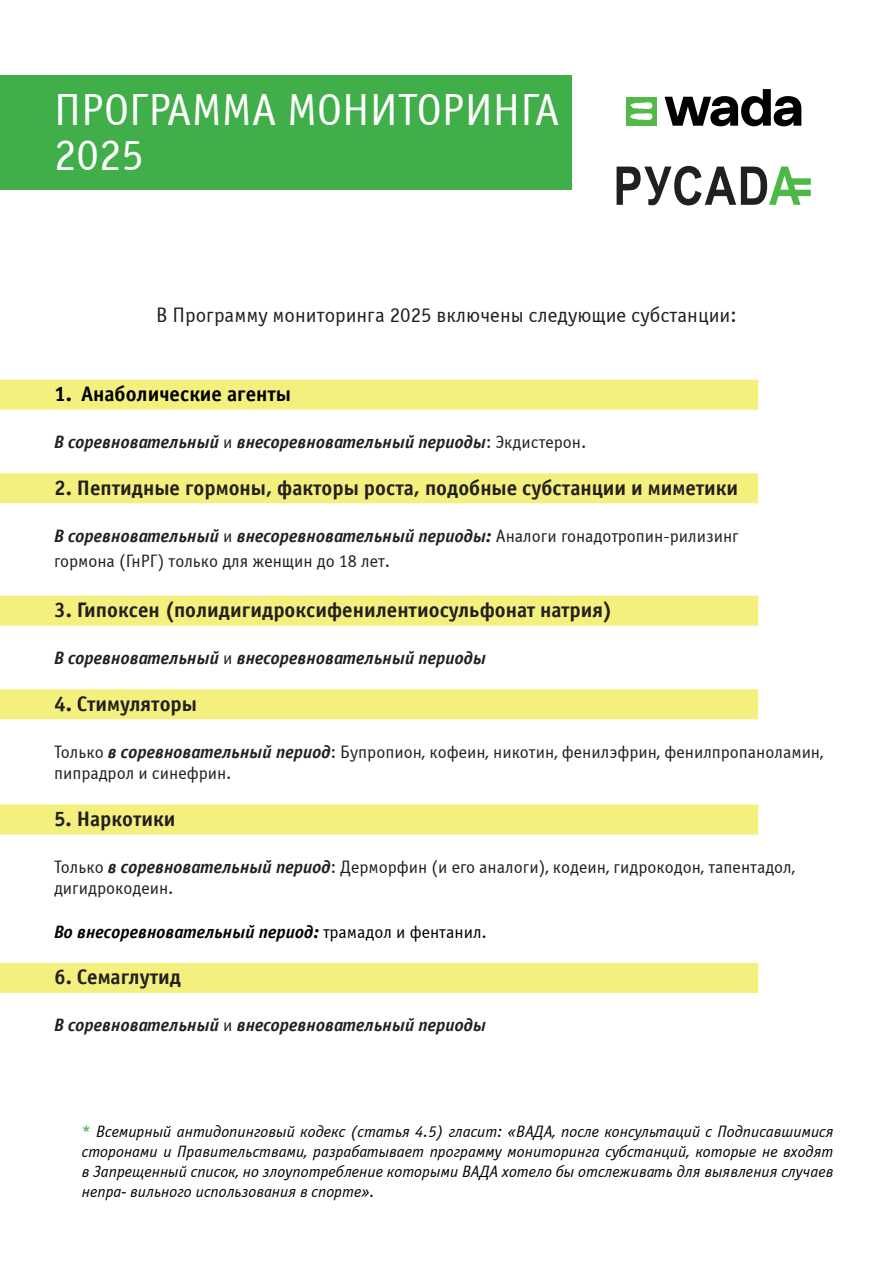
<style>
.page{position:relative;width:893px;height:1263px;background:#fff}
.page>*{position:absolute;margin:0;border:0;box-sizing:border-box;transform-origin:0 0}
.t1{font:45px "Officina Sans Win C";color:#fff}
.Блоки{font:700 21px "Officina Sans Win C";color:#231f20}
.t2{font:21px "Officina Sans Win C";color:#231f20}
.t3{font:700 21px "Officina Sans Win C";color:#000}
.Блоки-2{font:18px/21.6px "Officina Sans Win C";color:#231f20}
.Блоки-3{font:italic 700 18px "Officina Sans Win C";color:#231f20}
.t4{font:italic 700 18px "Officina Sans Win C";color:#000}
.t5{font:italic 16.5px/19.8px "Officina Sans Win C";color:#000;text-align:justify}
.s1{font-weight:400;font-style:normal}
.s2{font-weight:700;font-style:italic}
.s3{font-weight:700;font-style:normal;color:#4db95a}
</style>
<div class="page">
<div style="left:0;top:75px;width:571px;height:115px;background:#40ae49"></div>
<div style="left:0;top:380px;width:758px;height:30px;background:#f4f07d"></div>
<div style="left:0;top:473px;width:758px;height:30px;background:#f4f07d"></div>
<div style="left:0;top:596px;width:758px;height:30px;background:#f4f07d"></div>
<div style="left:0;top:689px;width:758px;height:30px;background:#f4f07d"></div>
<div style="left:0;top:804px;width:758px;height:30px;background:#f4f07d"></div>
<div style="left:0;top:963px;width:758px;height:30px;background:#f4f07d"></div>
<svg style="left:617px;top:166px;width:194px;height:39px"></svg>
<svg style="left:665px;top:89px;width:136px;height:37px"></svg>
<div style="left:626px;top:97px;width:31px;height:29px;background:#54ba47"></div>
<svg style="left:630px;top:102px;width:22px;height:18px"></svg>
<p class="t1" style="left:60px;top:73px;width:507px">ПРОГРАММА МОНИТОРИНГА</p>
<p class="t1" style="left:60px;top:118px;width:91px">2022</p>
<p class="t1" style="left:54px;top:86px;width:507px">ПРОГРАММА МОНИТОРИНГА</p>
<p class="t1" style="left:54px;top:131px;width:91px">2025</p>
<p class="t2" style="left:156px;top:304px;width:582px">В Программу мониторинга 2025 включены следующие субстанции:</p>
<p class="t3" style="left:54px;top:382px;width:239px">1. Анаболические агенты</p>
<p class="Блоки-3" style="left:54px;top:432px;width:534px">В соревновательный <span class="s1">и</span> внесоревновательный периоды<span class="s1">: Экдистерон.</span></p>
<p class="Блоки" style="left:54px;top:476px;width:686px">2. Пептидные гормоны, факторы роста, подобные субстанции и миметики</p>
<p class="Блоки-2" style="left:54px;top:523px;width:686px;line-height:25.2px"><span class="s2">В соревновательный</span> и <span class="s2">внесоревновательный периоды:</span> Аналоги гонадотропин-рилизинг гормона (ГнРГ) только для женщин до 18 лет.</p>
<p class="Блоки" style="left:54px;top:598px;width:560px">3. Гипоксен (полидигидроксифенилентиосульфонат натрия)</p>
<p class="Блоки-3" style="left:54px;top:648px;width:434px">В соревновательный <span class="s1">и</span> внесоревновательный периоды</p>
<p class="Блоки" style="left:54px;top:692px;width:145px">4. Cтимуляторы</p>
<p class="Блоки-2" style="left:54px;top:741px;width:771px">Только <span class="s2">в соревновательный период</span>: Бупропион, кофеин, никотин, фенилэфрин, фенилпропаноламин, пипрадрол и синефрин.</p>
<p class="Блоки" style="left:54px;top:807px;width:123px">5. Наркотики</p>
<p class="Блоки-2" style="left:54px;top:856px;width:743px">Только <span class="s2">в соревновательный период</span>: Дерморфин (и его аналоги), кодеин, гидрокодон, тапентадол, дигидрокодеин.</p>
<p class="t4" style="left:54px;top:921px;width:434px">Во внесоревновательный период: <span class="s1">трамадол и фентанил.</span></p>
<p class="Блоки" style="left:54px;top:965px;width:129px">6. Семаглутид</p>
<p class="Блоки-3" style="left:54px;top:1015px;width:434px">В соревновательный <span class="s1">и</span> внесоревновательный периоды</p>
<p class="t5" style="left:82px;top:1122px;width:753px"><span class="s3">*</span> Всемирный антидопинговый кодекс (статья 4.5) гласит: «ВАДА, после консультаций с Подписавшимися сторонами и Правительствами, разрабатывает программу мониторинга субстанций, которые не входят в Запрещенный список, но злоупотребление которыми ВАДА хотело бы отслеживать для выявления случаев непра- вильного использования в спорте».</p>
</div>
